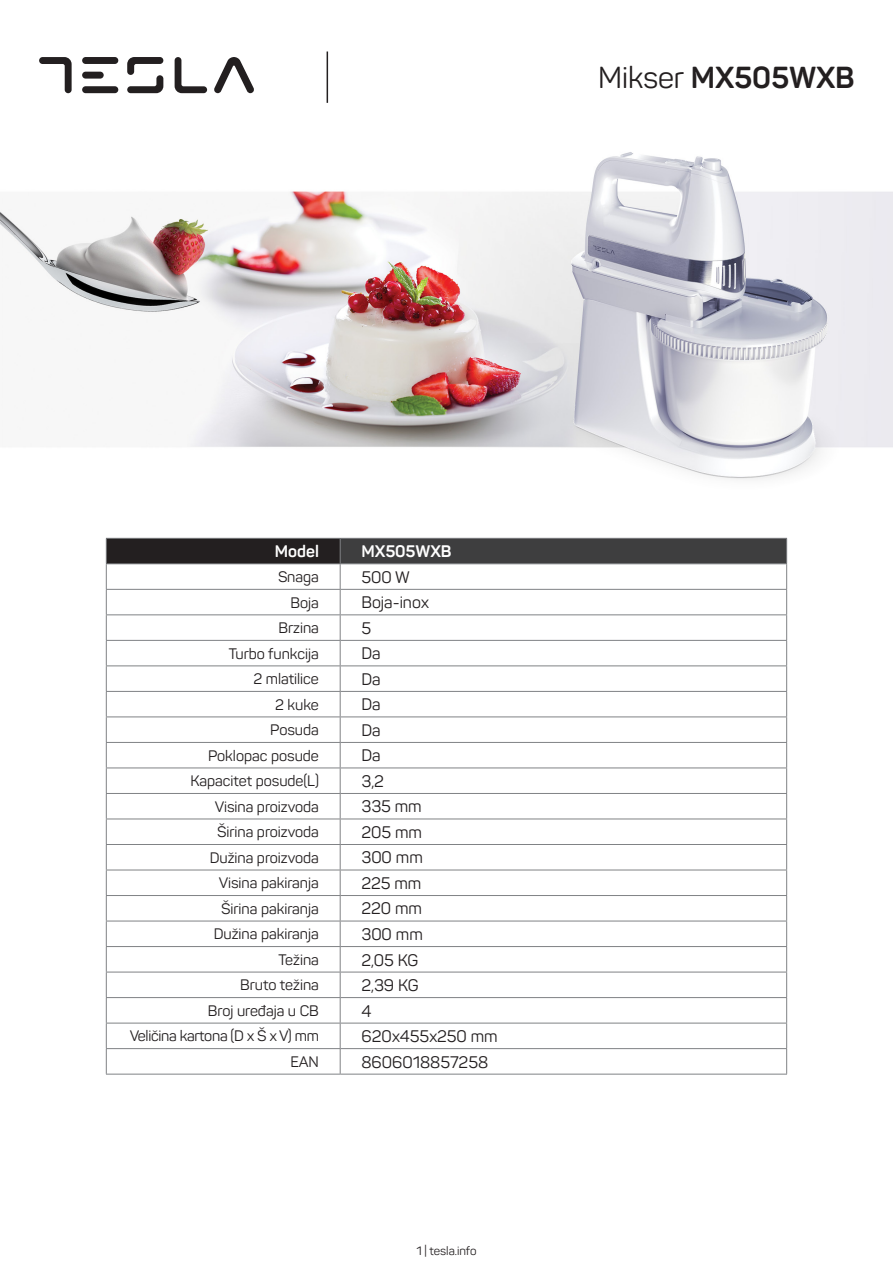
<style>
.page{position:relative;width:893px;height:1263px;background:#fff}
.page>*{position:absolute;margin:0;border:0;box-sizing:border-box;transform-origin:0 0}
.t1{font:700 30px "Panton";color:#231f20}
.t2{font:16.5px "Panton";color:#231f20}
.t3{font:700 16.5px "Panton";color:#fff}
.t4{font:15px "Panton";color:#231f20}
.t5{font:15px "Panton";letter-spacing:-.02em;color:#231f20}
.t6{font:12px "Panton";color:#231f20}
.s1{font-weight:400}
</style>
<div class="page">
<img style="left:0;top:152px;width:893px;height:328px">
<svg style="left:214px;top:57px;width:40px;height:36px"></svg>
<svg style="left:39px;top:57px;width:33px;height:36px"></svg>
<svg style="left:127px;top:57px;width:36px;height:36px"></svg>
<svg style="left:175px;top:57px;width:32px;height:36px"></svg>
<div style="left:82px;top:57px;width:36px;height:7px;background:#231f20;border-radius:3px"></div>
<div style="left:82px;top:72px;width:22px;height:7px;background:#231f20;border-radius:3px"></div>
<div style="left:82px;top:86px;width:36px;height:7px;background:#231f20;border-radius:3px"></div>
<hr style="left:327px;top:52px;width:1px;height:51px;background:#231f20">
<div style="left:106px;top:538px;width:234px;height:26px;background:#231f20"></div>
<div style="left:340px;top:538px;width:447px;height:26px;background:#3e3e3f"></div>
<svg style="left:341px;top:564px;width:445px;height:510px"></svg>
<svg style="left:340px;top:539px;width:1px;height:535px"></svg>
<hr style="left:106px;top:538px;width:234px;height:1px;background:#808285">
<hr style="left:340px;top:538px;width:447px;height:1px;background:#808285">
<hr style="left:106px;top:563px;width:234px;height:1px;background:#808285">
<hr style="left:340px;top:563px;width:447px;height:1px;background:#808285">
<hr style="left:106px;top:589px;width:234px;height:1px;background:#808285">
<hr style="left:340px;top:589px;width:447px;height:1px;background:#808285">
<hr style="left:106px;top:614px;width:234px;height:1px;background:#808285">
<hr style="left:340px;top:614px;width:447px;height:1px;background:#808285">
<hr style="left:106px;top:640px;width:234px;height:1px;background:#808285">
<hr style="left:340px;top:640px;width:447px;height:1px;background:#808285">
<hr style="left:106px;top:665px;width:234px;height:1px;background:#808285">
<hr style="left:340px;top:665px;width:447px;height:1px;background:#808285">
<hr style="left:106px;top:691px;width:234px;height:1px;background:#808285">
<hr style="left:340px;top:691px;width:447px;height:1px;background:#808285">
<hr style="left:106px;top:716px;width:234px;height:1px;background:#808285">
<hr style="left:340px;top:716px;width:447px;height:1px;background:#808285">
<hr style="left:106px;top:742px;width:234px;height:1px;background:#808285">
<hr style="left:340px;top:742px;width:447px;height:1px;background:#808285">
<hr style="left:106px;top:767px;width:234px;height:1px;background:#808285">
<hr style="left:340px;top:767px;width:447px;height:1px;background:#808285">
<hr style="left:106px;top:793px;width:234px;height:1px;background:#808285">
<hr style="left:340px;top:793px;width:447px;height:1px;background:#808285">
<hr style="left:106px;top:819px;width:234px;height:1px;background:#808285">
<hr style="left:340px;top:819px;width:447px;height:1px;background:#808285">
<hr style="left:106px;top:844px;width:234px;height:1px;background:#808285">
<hr style="left:340px;top:844px;width:447px;height:1px;background:#808285">
<hr style="left:106px;top:870px;width:234px;height:1px;background:#808285">
<hr style="left:340px;top:870px;width:447px;height:1px;background:#808285">
<hr style="left:106px;top:895px;width:234px;height:1px;background:#808285">
<hr style="left:340px;top:895px;width:447px;height:1px;background:#808285">
<hr style="left:106px;top:921px;width:234px;height:1px;background:#808285">
<hr style="left:340px;top:921px;width:447px;height:1px;background:#808285">
<hr style="left:106px;top:946px;width:234px;height:1px;background:#808285">
<hr style="left:340px;top:946px;width:447px;height:1px;background:#808285">
<hr style="left:106px;top:972px;width:234px;height:1px;background:#808285">
<hr style="left:340px;top:972px;width:447px;height:1px;background:#808285">
<hr style="left:106px;top:997px;width:234px;height:1px;background:#808285">
<hr style="left:340px;top:997px;width:447px;height:1px;background:#808285">
<hr style="left:106px;top:1023px;width:234px;height:1px;background:#808285">
<hr style="left:340px;top:1023px;width:447px;height:1px;background:#808285">
<hr style="left:106px;top:1048px;width:234px;height:1px;background:#808285">
<svg style="left:106px;top:539px;width:1px;height:535px"></svg>
<hr style="left:340px;top:1048px;width:447px;height:1px;background:#808285">
<svg style="left:786px;top:539px;width:1px;height:535px"></svg>
<hr style="left:106px;top:1074px;width:234px;height:1px;background:#808285">
<hr style="left:340px;top:1074px;width:447px;height:1px;background:#808285">
<h1 class="t1" style="left:598px;top:59px;width:258px"><span class="s1">Mikser</span> MX505WXB</h1>
<p class="t3" style="left:275px;top:541px;width:45px">Model</p>
<p class="t3" style="left:361px;top:541px;width:92px">MX505WXB</p>
<p class="t4" style="left:278px;top:568px;width:42px">Snaga</p>
<p class="t2" style="left:361px;top:567px;width:50px">500 W</p>
<p class="t4" style="left:290px;top:593px;width:30px">Boja</p>
<p class="t2" style="left:361px;top:592px;width:69px">Boja-inox</p>
<p class="t4" style="left:278px;top:619px;width:42px">Brzina</p>
<p class="t2" style="left:361px;top:618px;width:11px">5</p>
<p class="t4" style="left:229px;top:644px;width:92px">Turbo funkcija</p>
<p class="t2" style="left:361px;top:643px;width:21px">Da</p>
<p class="t4" style="left:253px;top:670px;width:67px">2 mlatilice</p>
<p class="t2" style="left:361px;top:669px;width:21px">Da</p>
<p class="t4" style="left:275px;top:695px;width:45px">2 kuke</p>
<p class="t2" style="left:361px;top:694px;width:21px">Da</p>
<p class="t4" style="left:270px;top:721px;width:50px">Posuda</p>
<p class="t2" style="left:361px;top:720px;width:21px">Da</p>
<p class="t4" style="left:208px;top:746px;width:112px">Poklopac posude</p>
<p class="t2" style="left:361px;top:745px;width:21px">Da</p>
<p class="t4" style="left:190px;top:772px;width:130px">Kapacitet posude(L)</p>
<p class="t2" style="left:361px;top:771px;width:24px">3,2</p>
<p class="t4" style="left:215px;top:797px;width:106px">Visina proizvoda</p>
<p class="t2" style="left:361px;top:796px;width:62px">335 mm</p>
<p class="t4" style="left:217px;top:823px;width:103px">Širina proizvoda</p>
<p class="t2" style="left:361px;top:822px;width:62px">205 mm</p>
<p class="t4" style="left:210px;top:848px;width:111px">Dužina proizvoda</p>
<p class="t2" style="left:361px;top:847px;width:63px">300 mm</p>
<p class="t4" style="left:219px;top:874px;width:102px">Visina pakiranja</p>
<p class="t2" style="left:361px;top:873px;width:61px">225 mm</p>
<p class="t4" style="left:221px;top:899px;width:99px">Širina pakiranja</p>
<p class="t2" style="left:361px;top:898px;width:62px">220 mm</p>
<p class="t4" style="left:214px;top:925px;width:107px">Dužina pakiranja</p>
<p class="t2" style="left:361px;top:924px;width:63px">300 mm</p>
<p class="t4" style="left:279px;top:950px;width:42px">Težina</p>
<p class="t2" style="left:361px;top:950px;width:58px">2,05 KG</p>
<p class="t4" style="left:240px;top:976px;width:80px">Bruto težina</p>
<p class="t2" style="left:361px;top:975px;width:59px">2,39 KG</p>
<p class="t4" style="left:208px;top:1001px;width:112px">Broj uređaja u CB</p>
<p class="t2" style="left:361px;top:1001px;width:12px">4</p>
<p class="t5" style="left:130px;top:1027px;width:191px">Veličina kartona (D x Š x V) mm</p>
<p class="t2" style="left:361px;top:1026px;width:138px">620x455x250 mm</p>
<p class="t4" style="left:290px;top:1052px;width:30px">EAN</p>
<p class="t2" style="left:361px;top:1052px;width:128px">8606018857258</p>
<p class="t6" style="left:416px;top:1243px;width:62px">1 | tesla.info</p>
</div>
